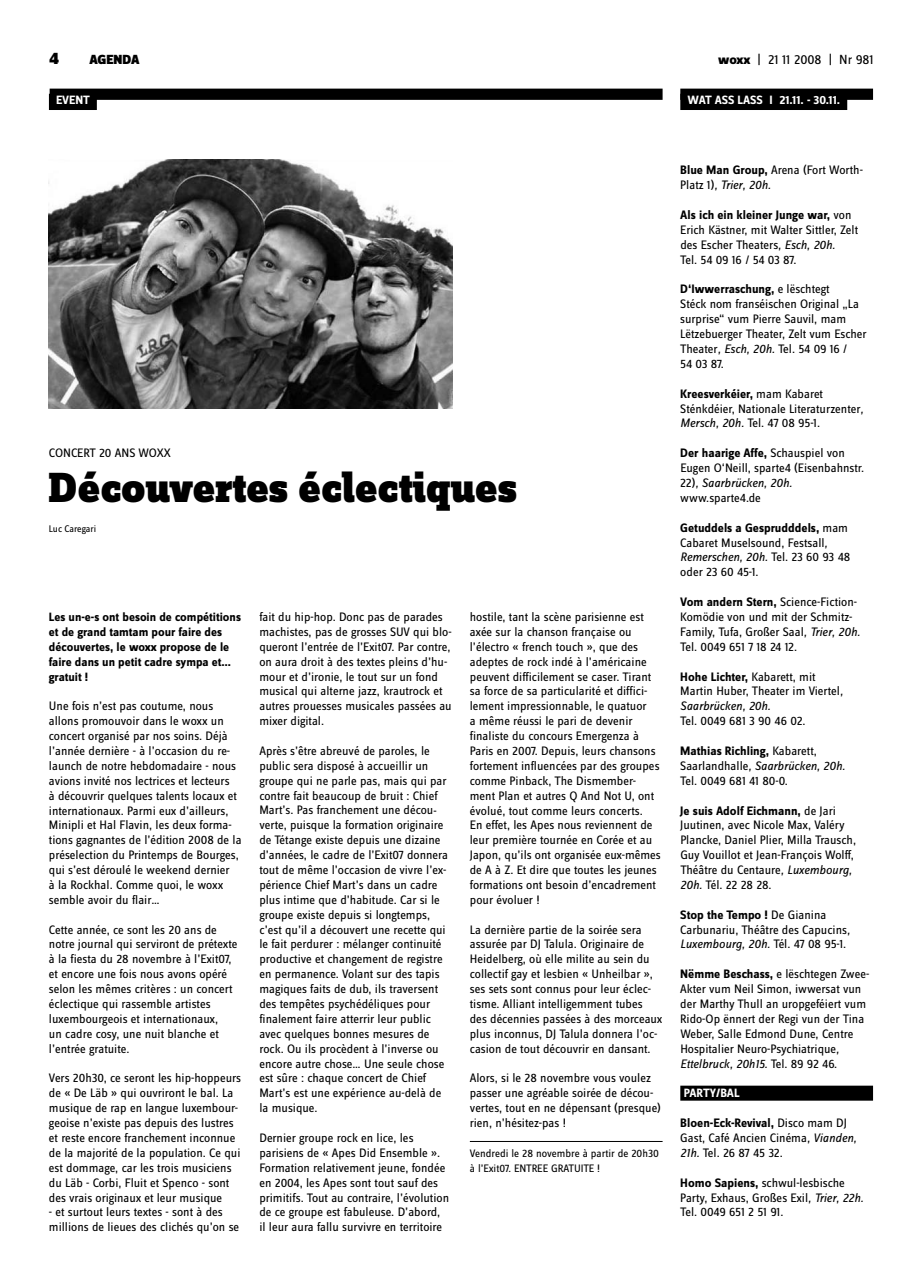
<style>
.page{position:relative;width:922px;height:1276px;background:#fff}
.page>*{position:absolute;margin:0;border:0;box-sizing:border-box;transform-origin:0 0}
.t1{font:900 43.75px "Zine Slab Dis";letter-spacing:-.005em;color:#000}
.t2{font:13.75px "Zine Sans Dis";color:#000}
.t3{font:900 13.75px "Zine Sans Dis";color:#000}
.t4{font:12.75px/14.9px "Zine Sans Dis";color:#000}
.t5{font:700 12.5px/14.9px "Zine Sans Dis";color:#000}
.t6{font:700 12.5px "Zine Sans Dis";letter-spacing:-.005em;color:#fff}
.t7{font:11.25px/15px "Zine Sans Dis";color:#000}
.t8{font:10px "Zine Sans Dis";color:#000}
.s1{font-weight:800}
.s2{font-weight:700}
.s3{font-style:italic}
</style>
<div class="page">
<div style="left:680px;top:89px;width:192px;height:11px;background:#000"></div>
<div style="left:680px;top:94px;width:167px;height:16px;background:#000"></div>
<div style="left:50px;top:89px;width:612px;height:11px;background:#000"></div>
<div style="left:49px;top:94px;width:48px;height:16px;background:#000"></div>
<img style="left:49px;top:159px;width:403px;height:250px">
<hr style="left:469px;top:1141px;width:193px;height:1px;background:#000">
<div style="left:680px;top:1085px;width:192px;height:15px;background:#000"></div>
<p class="t3" style="left:89px;top:53px;width:52px">AGENDA</p>
<p class="t2" style="left:718px;top:53px;width:157px"><span class="s1">woxx</span> | 21 11 2008 | Nr 981</p>
<p class="t6" style="left:687px;top:93px;width:154px">WAT ASS LASS I 21.11. - 30.11.</p>
<p class="t6" style="left:56px;top:93px;width:35px">EVENT</p>
<p class="t4" style="left:49px;top:446px;width:123px">CONCERT 20 ANS WOXX</p>
<h1 class="t1" style="left:49px;top:464px;width:469px">Découvertes éclectiques</h1>
<p class="t8" style="left:49px;top:523px;width:49px">Luc Caregari</p>
<p class="t5" style="left:49px;top:610px;width:193px">Les un-e-s ont besoin de compétitions et de grand tamtam pour faire des découvertes, le woxx propose de le faire dans un petit cadre sympa et… gratuit !</p>
<p class="t4" style="left:49px;top:699px;width:194px">Une fois n’est pas coutume, nous allons promouvoir dans le woxx un concert organisé par nos soins. Déjà l’année dernière - à l’occasion du re&shy;launch de notre hebdomadaire - nous avions invité nos lectrices et lecteurs<br>à découvrir quelques talents locaux et internationaux. Parmi eux d’ailleurs, Minipli et Hal Flavin, les deux forma&shy;tions gagnantes de l’édition 2008 de la préselection du Printemps de Bourges, qui s’est déroulé le weekend dernier<br>à la Rockhal. Comme quoi, le woxx semble avoir du flair…</p>
<p class="t4" style="left:49px;top:922px;width:190px">Cette année, ce sont les 20 ans de notre journal qui serviront de prétexte à la fiesta du 28 novembre à l’Exit07, et encore une fois nous avons opéré selon les mêmes critères : un concert éclectique qui rassemble artistes luxembourgeois et internationaux,<br>un cadre cosy, une nuit blanche et l’entrée gratuite.</p>
<p class="t4" style="left:49px;top:1071px;width:194px">Vers 20h30, ce seront les hip-hoppeurs de « De Läb » qui ouvriront le bal. La musique de rap en langue luxembour&shy;geoise n’existe pas depuis des lustres et reste encore franchement inconnue de la majorité de la population. Ce qui est dommage, car les trois musiciens du Läb - Corbi, Fluit et Spenco - sont des vrais originaux et leur musique</p>
<p class="t4" style="left:49px;top:1205px;width:192px">- et surtout leurs textes - sont à des millions de lieues des clichés qu’on se</p>
<p class="t4" style="left:259px;top:610px;width:194px">fait du hip-hop. Donc pas de parades machistes, pas de grosses SUV qui blo&shy;queront l’entrée de l’Exit07. Par contre, on aura droit à des textes pleins d’hu&shy;mour et d’ironie, le tout sur un fond musical qui alterne jazz, krautrock et autres prouesses musicales passées au mixer digital.</p>
<p class="t4" style="left:259px;top:744px;width:190px">Après s’être abreuvé de paroles, le public sera disposé à accueillir un groupe qui ne parle pas, mais qui par contre fait beaucoup de bruit : Chief Mart’s. Pas franchement une décou&shy;verte, puisque la formation originaire de Tétange existe depuis une dizaine d’années, le cadre de l’Exit07 donnera tout de même l’occasion de vivre l’ex&shy;périence Chief Mart’s dans un cadre plus intime que d’habitude. Car si le groupe existe depuis si longtemps, c’est qu’il a découvert une recette qui le fait perdurer : mélanger continuité productive et changement de registre en permanence. Volant sur des tapis magiques faits de dub, ils traversent des tempêtes psychédéliques pour finalement faire atterrir leur public avec quelques bonnes mesures de rock. Ou ils procèdent à l’inverse ou encore autre chose… Une seule chose est sûre : chaque concert de Chief Mart’s est une expérience au-delà de la musique.</p>
<p class="t4" style="left:259px;top:1131px;width:191px">Dernier groupe rock en lice, les parisiens de « Apes Did Ensemble ».<br>Formation relativement jeune, fondée en 2004, les Apes sont tout sauf des primitifs. Tout au contraire, l’évolution de ce groupe est fabuleuse. D’abord, il leur aura fallu survivre en territoire</p>
<p class="t4" style="left:469px;top:610px;width:192px">hostile, tant la scène parisienne est axée sur la chanson française ou l’électro « french touch », que des adeptes de rock indé à l’américaine peuvent difficilement se caser. Tirant sa force de sa particularité et diffici&shy;lement impressionnable, le quatuor<br>a même réussi le pari de devenir finaliste du concours Emergenza à Paris en 2007. Depuis, leurs chansons fortement influencées par des groupes comme Pinback, The Dismember&shy;ment Plan et autres Q And Not U, ont évolué, tout comme leurs concerts.<br>En effet, les Apes nous reviennent de leur première tournée en Corée et au Japon, qu’ils ont organisée eux-mêmes de A à Z. Et dire que toutes les jeunes formations ont besoin d’encadrement pour évoluer !</p>
<p class="t4" style="left:469px;top:922px;width:194px">La dernière partie de la soirée sera assurée par DJ Talula. Originaire de Heidelberg, où elle milite au sein du collectif gay et lesbien « Unheilbar », ses sets sont connus pour leur éclec&shy;tisme. Alliant intelligemment tubes des décennies passées à des morceaux plus inconnus, DJ Talula donnera l’oc&shy;casion de tout découvrir en dansant.</p>
<p class="t4" style="left:469px;top:1071px;width:192px">Alors, si le 28 novembre vous voulez passer une agréable soirée de décou&shy;vertes, tout en ne dépensant (presque) rien, n’hésitez-pas !</p>
<p class="t7" style="left:469px;top:1146px;width:191px">Vendredi le 28 novembre à partir de 20h30 à l’Exit07. ENTREE GRATUITE !</p>
<p class="t4" style="left:680px;top:163px;width:184px"><span class="s2">Blue Man Group,</span> Arena (Fort Worth-<br>Platz 1)<span class="s3">, Trier, 20h.</span></p>
<p class="t4" style="left:680px;top:208px;width:179px"><span class="s2">Als ich ein kleiner Junge war,</span> von<br>Erich Kästner, mit Walter Sittler, Zelt des Escher Theaters<span class="s3">, Esch, 20h.<br></span>Tel. 54 09 16 / 54 03 87.</p>
<p class="t4" style="left:680px;top:282px;width:188px"><span class="s2">D‘Iwwerraschung,</span> e lëschtegt<br>Stéck nom franséischen Original „La surprise“ vum Pierre Sauvil, mam<br>Lëtzebuerger Theater, Zelt vum Escher<br>Theater<span class="s3">, Esch, 20h.</span> Tel. 54 09 16 /<br>54 03 87.</p>
<p class="t4" style="left:680px;top:387px;width:185px"><span class="s2">Kreesverkéier,</span> mam Kabaret<br>Sténkdéier, Nationale Literaturzenter<span class="s3">,<br>Mersch, 20h.</span> Tel. 47 08 95-1.</p>
<p class="t4" style="left:680px;top:446px;width:185px"><span class="s2">Der haarige Affe,</span> Schauspiel von<br>Eugen O‘Neill, sparte4 (Eisenbahnstr.<br>22)<span class="s3">, Saarbrücken, 20h. </span>www.sparte4.de</p>
<p class="t4" style="left:680px;top:521px;width:171px"><span class="s2">Getuddels a Gesprudddels,</span> mam<br>Cabaret Muselsound, Festsall<span class="s3">,<br>Remerschen, 20h.</span> Tel. 23 60 93 48 oder 23 60 45-1.</p>
<p class="t4" style="left:680px;top:595px;width:181px"><span class="s2">Vom andern Stern,</span> Science-Fiction-<br>Komödie von und mit der Schmitz-<br>Family, Tufa, Großer Saal<span class="s3">, Trier, 20h.<br></span>Tel. 0049 651 7 18 24 12.</p>
<p class="t4" style="left:680px;top:669px;width:164px"><span class="s2">Hohe Lichter,</span> Kabarett, mit<br>Martin Huber, Theater im Viertel<span class="s3">,<br>Saarbrücken, 20h.</span></p>
<p class="t4" style="left:680px;top:714px;width:127px">Tel. 0049 681 3 90 46 02.</p>
<p class="t4" style="left:680px;top:744px;width:166px"><span class="s2">Mathias Richling,</span> Kabarett,<br>Saarlandhalle<span class="s3">, Saarbrücken, 20h.<br></span>Tel. 0049 681 41 80-0.</p>
<p class="t4" style="left:680px;top:803px;width:177px"><span class="s2">Je suis Adolf Eichmann,</span> de Jari<br>Juutinen, avec Nicole Max, Valéry<br>Plancke, Daniel Plier, Milla Trausch,<br>Guy Vouillot et Jean-François Wolff,<br>Théâtre du Centaure<span class="s3">, Luxembourg,<br>20h.</span> Tél. 22 28 28.</p>
<p class="t4" style="left:680px;top:908px;width:171px"><span class="s2">Stop the Tempo !</span> De Gianina<br>Carbunariu, Théâtre des Capucins<span class="s3">,<br>Luxembourg, 20h.</span> Tél. 47 08 95-1.</p>
<p class="t4" style="left:680px;top:967px;width:190px"><span class="s2">Nëmme Beschass,</span> e lëschtegen Zwee-Akter vum Neil Simon, iwwersat vun der Marthy Thull an uropgeféiert vum Rido-Op ënnert der Regi vun der Tina Weber, Salle Edmond Dune, Centre Hospitalier Neuro-Psychiatrique<span class="s3">, Ettelbruck, 20h15.</span> Tel. 89 92 46.</p>
<p class="t6" style="left:683px;top:1086px;width:44px">pa rty/bal</p>
<p class="t4" style="left:680px;top:1116px;width:178px"><span class="s2">Bloen-Eck-Revival,</span> Disco mam DJ<br>Gast, Café Ancien Cinéma<span class="s3">, Vianden,<br>21h.</span> Tel. 26 87 45 32.</p>
<p class="t4" style="left:680px;top:1175px;width:185px"><span class="s2">Homo Sapiens,</span> schwul-lesbische<br>Party, Exhaus, Großes Exil<span class="s3">, Trier, 22h.<br></span>Tel. 0049 651 2 51 91.</p>
</div>
